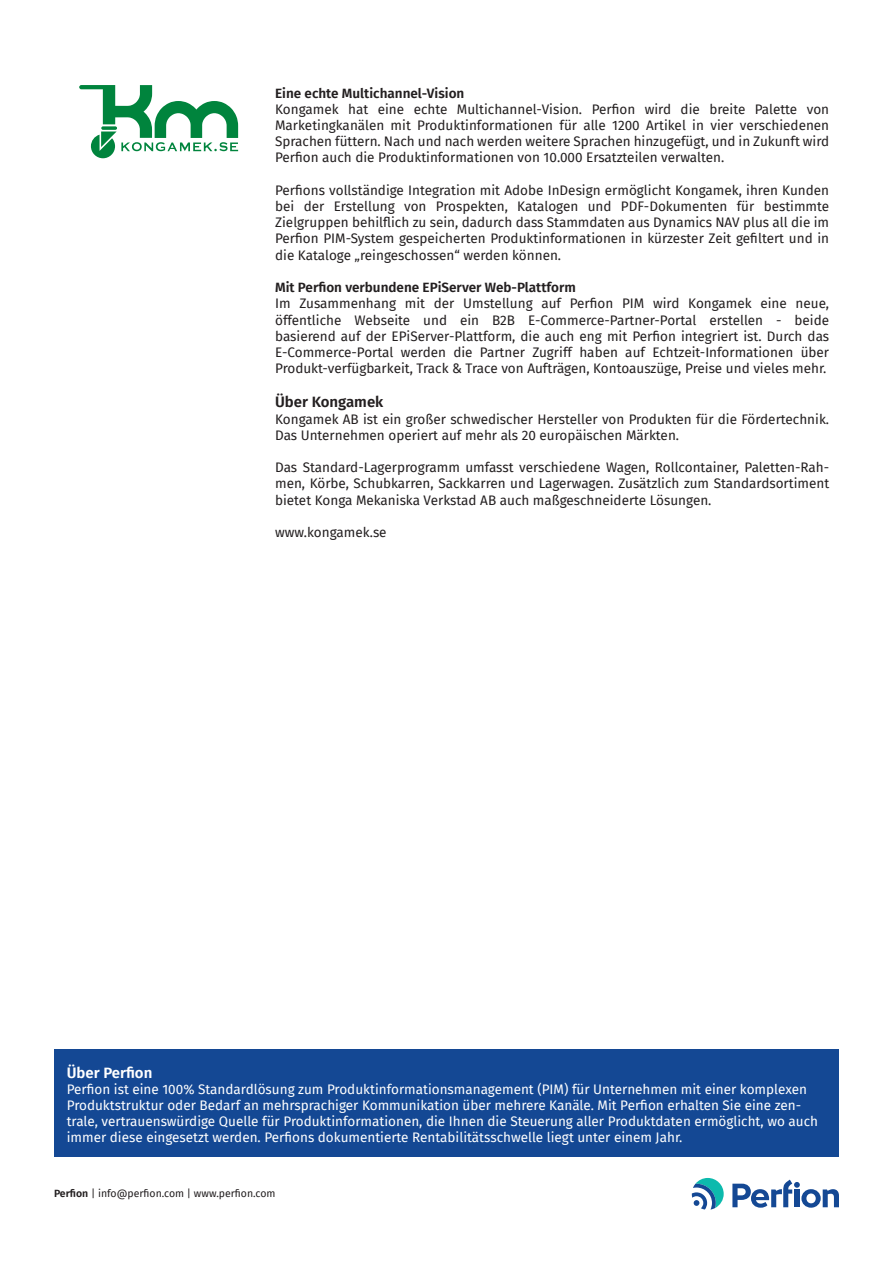
<style>
.page{position:relative;width:893px;height:1263px;background:#fff}
.page>*{position:absolute;margin:0;border:0;box-sizing:border-box;transform-origin:0 0}
.t1{font:600 15px "Fira Sans";color:#231f20}
.t2{font:600 15px "Fira Sans";color:#fff}
.t3{font:13.5px/16.2px "Fira Sans";color:#231f20;text-align:justify}
.t4{font:13.5px/16.2px "Fira Sans";color:#fff}
.t5{font:600 13.5px "Fira Sans";color:#231f20}
.t6{font:10.5px "Fira Sans";color:#231f20}
.s1{font-weight:600}
</style>
<div class="page">
<div style="left:54px;top:1049px;width:785px;height:108px;background:#144894"></div>
<svg style="left:79px;top:85px;width:159px;height:73px"></svg>
<svg style="left:101px;top:126px;width:16px;height:4px"></svg>
<svg style="left:692px;top:1178px;width:32px;height:31px"></svg>
<svg style="left:732px;top:1179px;width:107px;height:29px"></svg>
<p class="t5" style="left:275px;top:82px;width:191px">Eine echte Multichannel-Vision</p>
<p class="t3" style="left:275px;top:101px;width:556px">Kongamek hat eine echte Multichannel-Vision. Perfion wird die breite Palette von Marketingkanälen mit Produktinformationen für alle 1200 Artikel in vier verschiedenen Sprachen füttern. Nach und nach werden weitere Sprachen hinzugefügt, und in Zukunft wird Perfion auch die Produktinformationen von 10.000 Ersatzteilen verwalten.</p>
<p class="t3" style="left:275px;top:182px;width:556px">Perfions vollständige Integration mit Adobe InDesign ermöglicht Kongamek, ihren Kunden bei der Erstellung von Prospekten, Katalogen und PDF-Dokumenten für bestimmte Zielgruppen behilflich zu sein, dadurch dass Stammdaten aus Dynamics NAV plus all die im Perfion PIM-System gespeicherten Produktinformationen in kürzester Zeit gefiltert und in die Kataloge „reingeschossen“ werden können.</p>
<p class="t5" style="left:275px;top:276px;width:302px">Mit Perfion verbundene EPiServer Web-Plattform</p>
<p class="t3" style="left:275px;top:295px;width:556px">Im Zusammenhang mit der Umstellung auf Perfion PIM wird Kongamek eine neue, öffentliche Webseite und ein B2B E-Commerce-Partner-Portal erstellen - beide basierend auf der EPiServer-Plattform, die auch eng mit Perfion integriert ist. Durch das E-Commerce-Portal werden die Partner Zugriff haben auf Echtzeit-Informationen über Produkt-verfügbarkeit, Track &amp; Trace von Aufträgen, Kontoauszüge, Preise und vieles mehr.</p>
<p class="t1" style="left:275px;top:390px;width:110px">Über Kongamek</p>
<p class="t3" style="left:275px;top:410px;width:556px">Kongamek AB ist ein großer schwedischer Hersteller von Produkten für die Fördertechnik.<br>Das Unternehmen operiert auf mehr als 20 europäischen Märkten.</p>
<p class="t3" style="left:275px;top:459px;width:556px">Das Standard-Lagerprogramm umfasst verschiedene Wagen, Rollcontainer, Paletten-Rah&shy;men, Körbe, Schubkarren, Sackkarren und Lagerwagen. Zusätzlich zum Standardsortiment bietet Konga Mekaniska Verkstad AB auch maßgeschneiderte Lösungen.</p>
<p class="t3" style="left:275px;top:524px;width:113px">www.kongamek.se</p>
<p class="t2" style="left:67px;top:1060px;width:87px">Über Perfion</p>
<p class="t4" style="left:67px;top:1080px;width:742px">Perfion ist eine 100% Standardlösung zum Produktinformationsmanagement (PIM) für Unternehmen mit einer komplexen</p>
<p class="t4" style="left:67px;top:1097px;width:753px">Produktstruktur oder Bedarf an mehrsprachiger Kommunikation über mehrere Kanäle. Mit Perfion erhalten Sie eine zen&shy;trale, vertrauenswürdige Quelle für Produktinformationen, die Ihnen die Steuerung aller Produktdaten ermöglicht, wo auch immer diese eingesetzt werden. Perfions dokumentierte Rentabilitätsschwelle liegt unter einem Jahr.</p>
<p class="t6" style="left:54px;top:1185px;width:223px"><span class="s1">Perfion</span> | info@perfion.com | www.perfion.com</p>
</div>
